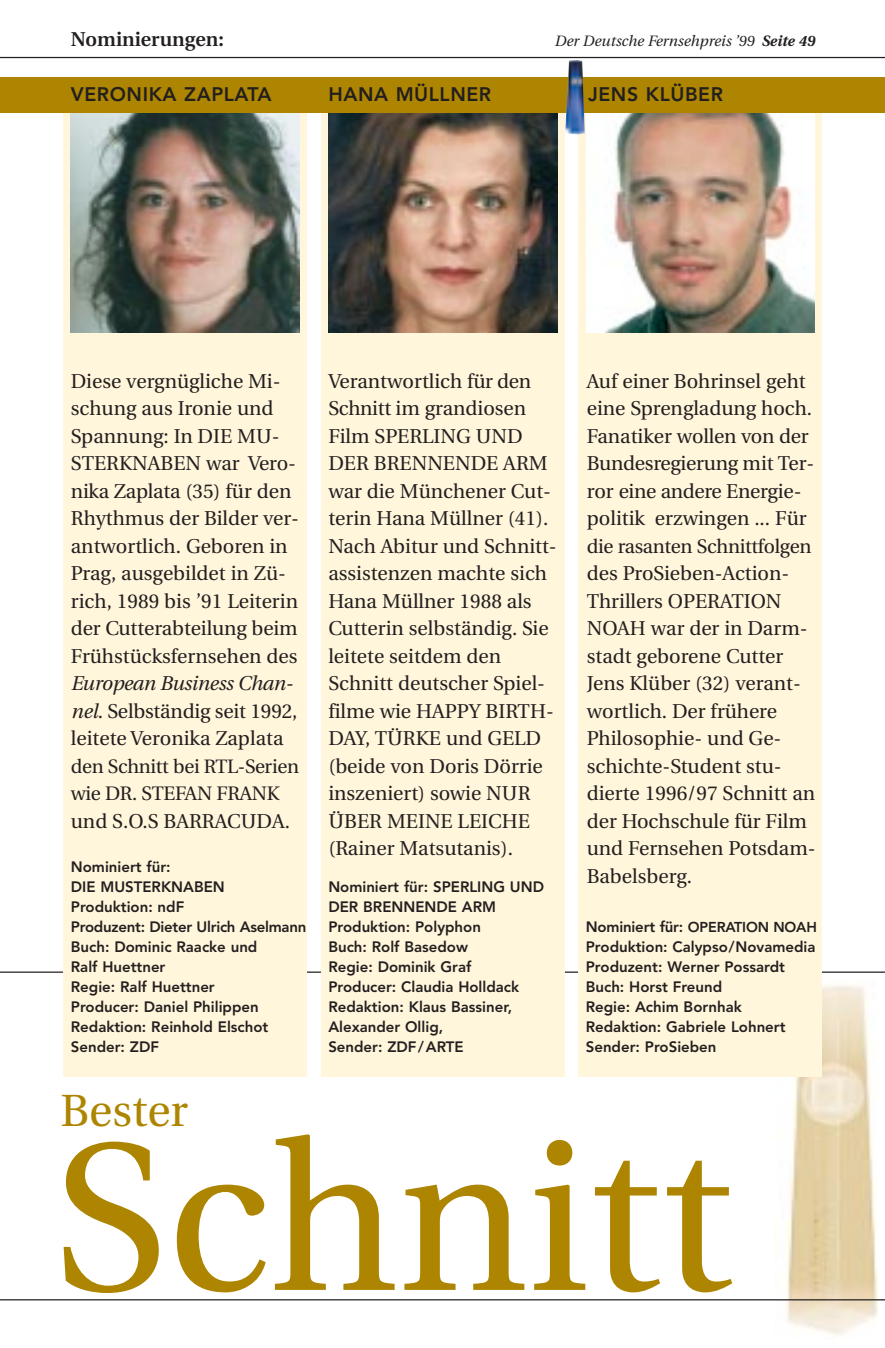
<style>
.page{position:relative;width:885px;height:1348px;background:#fff}
.page>*{position:absolute;margin:0;border:0;box-sizing:border-box;transform-origin:0 0}
.t1{font:209.75px "Utopia";color:#ad8500}
.t2{font:45px "Utopia";color:#ad8500}
.t3{font:20px/27.5px "Utopia";color:#231f1f}
.t4{font:600 20px "Utopia";color:#231f1f}
.t5{font:19.5px/27.5px "Utopia";letter-spacing:-.015em;color:#231f1f}
.t6{font:800 19.5px "Avenir";letter-spacing:.03em;color:#231f1f}
.t7{font:800 15px/20px "Avenir";color:#231f1f}
.t8{font:italic 15px "Utopia";color:#231f1f}
.s1{font-weight:700}
.s2{font-style:italic}
.s3{font-size:14.25px}
</style>
<div class="page">
<img style="left:774px;top:985px;width:105px;height:351px">
<hr style="left:0;top:971px;width:885px;height:1px;background:#231f1f">
<div style="left:579px;top:109px;width:243px;height:967px;background:#fff6dc"></div>
<img style="left:587px;top:112px;width:228px;height:220px">
<div style="left:321px;top:109px;width:244px;height:967px;background:#fff6dc"></div>
<img style="left:328px;top:112px;width:229px;height:220px">
<div style="left:64px;top:109px;width:243px;height:967px;background:#fff6dc"></div>
<img style="left:71px;top:112px;width:229px;height:220px">
<hr style="left:0;top:57px;width:885px;height:1px;background:#231f1f">
<div style="left:0;top:77px;width:885px;height:35px;background:#ad8500"></div>
<hr style="left:0;top:1299px;width:885px;height:1px;background:#231f1f">
<img style="left:565px;top:60px;width:20px;height:75px">
<p class="t4" style="left:71px;top:31px;width:155px">Nominierungen:</p>
<p class="t8" style="left:555px;top:34px;width:262px">Der Deutsche Fernsehpreis ’99 <span class="s1">Seite 49</span></p>
<p class="t6" style="left:71px;top:86px;width:202px">VERONIKA ZAPLATA</p>
<p class="t6" style="left:328px;top:86px;width:164px">HANA MÜLLNER</p>
<p class="t6" style="left:588px;top:86px;width:136px">JENS KLÜBER</p>
<p class="t3" style="left:71px;top:369px;width:230px">Diese vergnügliche Mi&shy;schung aus Ironie und<br>Spannung: In DIE MU-<br>STERKNABEN war Vero&shy;nika Zaplata (35) für den<br>Rhythmus der Bilder ver&shy;antwortlich. Geboren in<br>Prag, ausgebildet in Zü&shy;rich, 1989 bis ’91 Leiterin der Cutterabteilung beim<br>Frühstücksfernsehen des</p>
<p class="t3" style="left:71px;top:671px;width:228px"><span class="s2">European Business Chan&shy;nel</span>. Selbständig seit 1992, leitete Veronika Zaplata</p>
<p class="t5" style="left:71px;top:754px;width:230px">den Schnitt bei RTL-Serien wie DR. STEFAN FRANK</p>
<p class="t3" style="left:71px;top:809px;width:221px">und S.O.S BARRACUDA.</p>
<p class="t7" style="left:71px;top:858px;width:237px">Nominiert für:<br>DIE MUSTERKNABEN<br>Produktion: ndF<br>Produzent: Dieter Ulrich Aselmann<br>Buch: Dominic Raacke und<br>Ralf Huettner<br>Regie: Ralf Huettner<br>Producer: Daniel Philippen<br>Redaktion: Reinhold Elschot<br>Sender: ZDF</p>
<h2 class="t2" style="left:61px;top:1092px;width:129px">Bester</h2>
<p class="t3" style="left:328px;top:369px;width:230px">Verantwortlich für den<br>Schnitt im grandiosen<br>Film SPERLING UND<br>DER BRENNENDE ARM war die Münchener Cut&shy;terin Hana Müllner (41).<br>Nach Abitur und Schnitt&shy;assistenzen machte sich<br>Hana Müllner 1988 als<br>Cutterin selbständig. Sie leitete seitdem den<br>Schnitt deutscher Spiel&shy;filme wie HAPPY BIRTH-<br>DAY, TÜRKE und GELD (beide von Doris Dörrie inszeniert) sowie NUR<br>ÜBER MEINE LEICHE (Rainer Matsutanis).</p>
<p class="t3" style="left:587px;top:369px;width:229px">Auf einer Bohrinsel geht eine Sprengladung hoch.<br>Fanatiker wollen von der<br>Bundesregierung mit Ter&shy;ror eine andere Energie&shy;politik erzwingen ... Für</p>
<p class="t5" style="left:587px;top:534px;width:226px">die rasanten Schnittfolgen</p>
<p class="t3" style="left:587px;top:561px;width:230px">des ProSieben-Action-<br>Thrillers OPERATION<br>NOAH war der in Darm&shy;stadt geborene Cutter<br>Jens Klüber (32) verant&shy;wortlich. Der frühere<br>Philosophie- und Ge&shy;schichte-Student stu&shy;dierte 1996/97 Schnitt an der Hochschule für Film und Fernsehen Potsdam-<br>Babelsberg.</p>
<p class="t7" style="left:586px;top:918px;width:233px">Nominiert für: <span class="s3">OPERATION NOAH<br></span>Produktion: Calypso/Novamedia<br>Produzent: Werner Possardt<br>Buch: Horst Freund<br>Regie: Achim Bornhak<br>Redaktion: Gabriele Lohnert<br>Sender: ProSieben</p>
<p class="t7" style="left:328px;top:878px;width:217px">Nominiert für: SPERLING UND<br>DER BRENNENDE ARM<br>Produktion: Polyphon<br>Buch: Rolf Basedow<br>Regie: Dominik Graf<br>Producer: Claudia Holldack<br>Redaktion: Klaus Bassiner,<br>Alexander Ollig,<br>Sender: ZDF/ARTE</p>
<h1 class="t1" style="left:53px;top:1134px;width:681px">Schnitt</h1>
</div>
